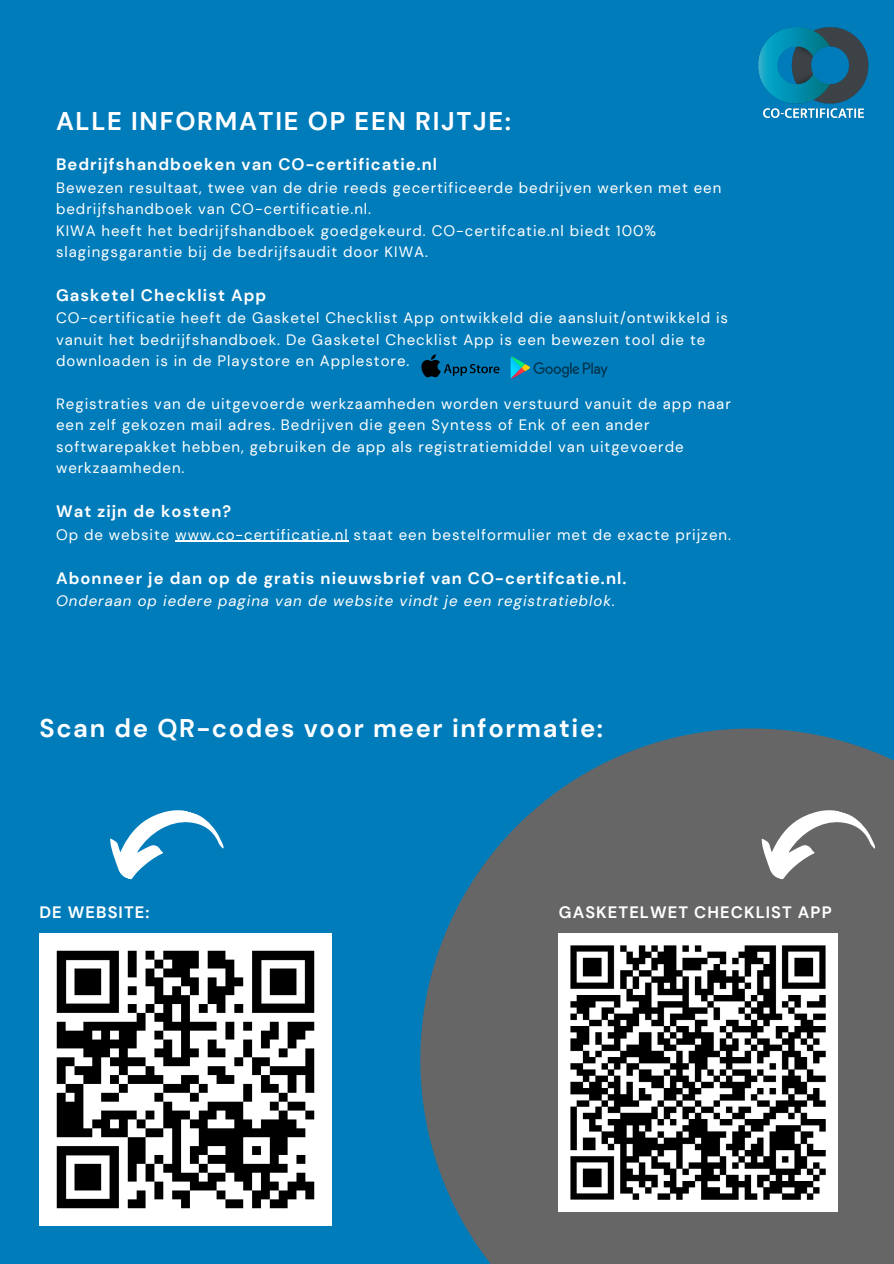
<style>
.page{position:relative;width:894px;height:1264px;background:#fff}
.page>*{position:absolute;margin:0;border:0;box-sizing:border-box;transform-origin:0 0}
.t1{font:700 25.5px "DM Sans";letter-spacing:.065em;color:#fff}
.t2{font:700 16.5px "DM Sans";letter-spacing:.065em;color:#fff}
.t3{font:15px/21.5px "DM Sans";letter-spacing:.065em;color:#fff}
.t4{font:italic 15px "DM Sans";letter-spacing:.065em;color:#fff}
</style>
<div class="page">
<div style="left:0;top:0;width:893px;height:1263px;background:#007cba"></div>
<svg style="left:420px;top:728px;width:473px;height:535px;fill:#666"></svg>
<img style="left:758px;top:27px;width:111px;height:91px">
<img style="left:558px;top:933px;width:279px;height:278px">
<svg style="left:751px;top:791px;width:131px;height:112px;background:#7d7d7d"></svg>
<img style="left:39px;top:933px;width:292px;height:292px">
<hr style="left:175px;top:541px;width:173px;height:1px;background:#fff">
<svg style="left:110px;top:810px;width:114px;height:70px"></svg>
<svg style="left:421px;top:354px;width:78px;height:23px"></svg>
<svg style="left:510px;top:356px;width:97px;height:22px"></svg>
<p class="t1" style="left:56px;top:105px;width:456px">ALLE INFORMATIE OP EEN RIJTJE:</p>
<p class="t2" style="left:56px;top:154px;width:382px">Bedrijfshandboeken van CO-certificatie.nl</p>
<p class="t3" style="left:56px;top:177px;width:666px">Bewezen resultaat, twee van de drie reeds gecertificeerde bedrijven werken met een bedrijfshandboek van CO-certificatie.nl.</p>
<p class="t3" style="left:56px;top:220px;width:601px">KIWA heeft het bedrijfshandboek goedgekeurd. CO-certifcatie.nl biedt 100% slagingsgarantie bij de bedrijfsaudit door KIWA.</p>
<p class="t2" style="left:56px;top:284px;width:212px">Gasketel Checklist App</p>
<p class="t3" style="left:56px;top:307px;width:673px">CO-certificatie heeft de Gasketel Checklist App ontwikkeld die aansluit/ontwikkeld is vanuit het bedrijfshandboek. De Gasketel Checklist App is een bewezen tool die te downloaden is in de Playstore en Applestore.</p>
<p class="t3" style="left:56px;top:393px;width:676px">Registraties van de uitgevoerde werkzaamheden worden verstuurd vanuit de app naar een zelf gekozen mail adres. Bedrijven die geen Syntess of Enk of een ander softwarepakket hebben, gebruiken de app als registratiemiddel van uitgevoerde werkzaamheden.</p>
<p class="t2" style="left:56px;top:501px;width:176px">Wat zijn de kosten?</p>
<p class="t3" style="left:56px;top:524px;width:676px">Op de website www.co-certificatie.nl staat een bestelformulier met de exacte prijzen.</p>
<p class="t2" style="left:56px;top:567px;width:571px">Abonneer je dan op de gratis nieuwsbrief van CO-certifcatie.nl.</p>
<p class="t4" style="left:56px;top:591px;width:560px">Onderaan op iedere pagina van de website vindt je een registratieblok.</p>
<p class="t1" style="left:39px;top:711px;width:565px">Scan de QR-codes voor meer informatie:</p>
<p class="t2" style="left:39px;top:901px;width:111px">DE WEBSITE:</p>
<p class="t2" style="left:558px;top:901px;width:274px">GASKETELWET CHECKLIST APP</p>
</div>
